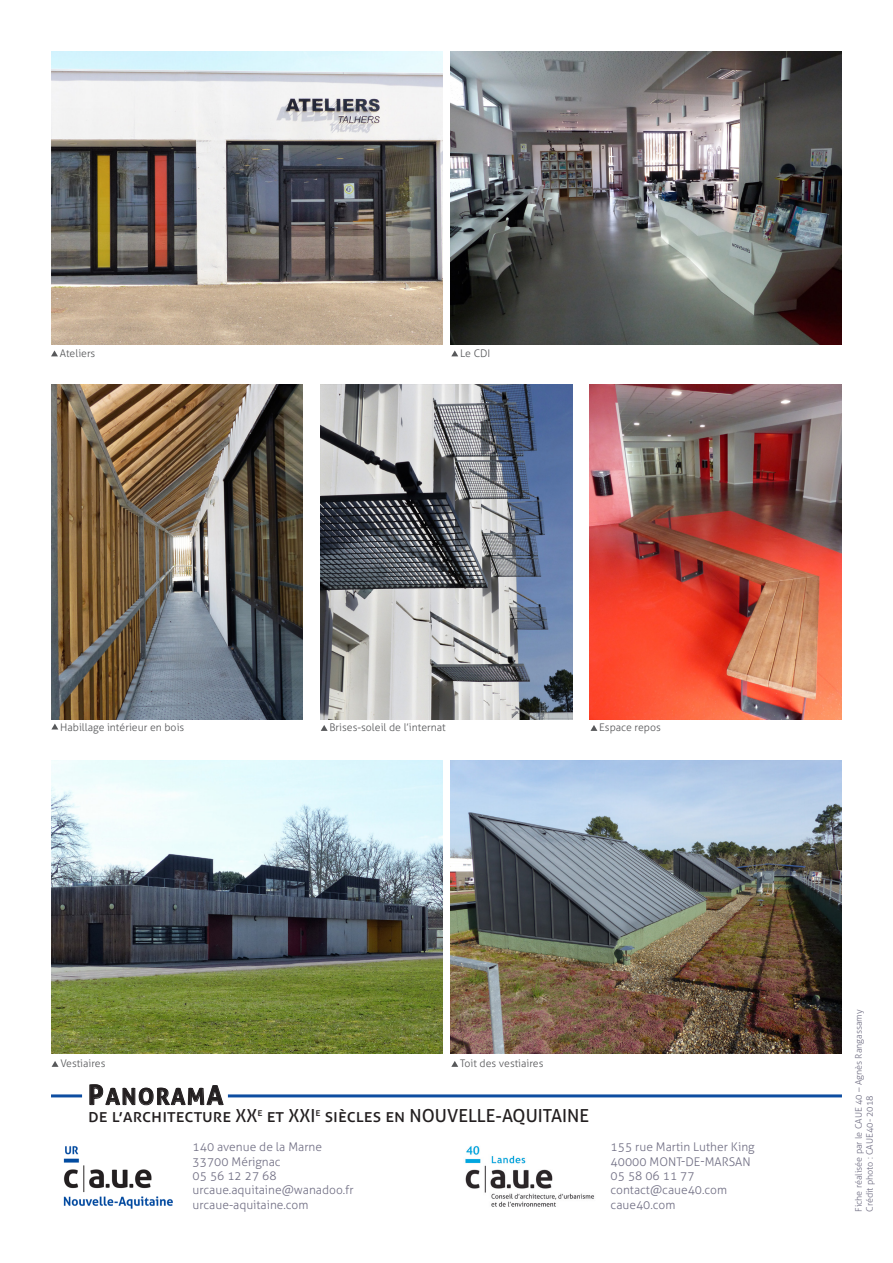
<style>
.page{position:relative;width:893px;height:1263px;background:#fff}
.page>*{position:absolute;margin:0;border:0;box-sizing:border-box;transform-origin:0 0}
.t1{font:700 22.2px "Aller";letter-spacing:.075em;color:#231f20}
.t2{font:18px "Aller";color:#231f20}
.t3{font:300 12px/14.4px "Aller";color:#727085}
.t4{font:300 10.5px "Aller";color:#57585a}
.t5{font:300 9px "Aller";color:#727085}
.s1{font-size:26.85px}
.s2{font-size:25.95px}
</style>
<div class="page">
<img style="left:63px;top:1146px;width:110px;height:63px">
<img style="left:465px;top:1145px;width:130px;height:62px">
<svg style="left:90px;top:1084px;width:133px;height:21px"></svg>
<hr style="left:228px;top:1094px;width:614px;height:3px;background:#0d4da1">
<hr style="left:51px;top:1094px;width:31px;height:3px;background:#0d4da1">
<svg style="left:51px;top:350px;width:7px;height:6px"></svg>
<svg style="left:51px;top:723px;width:7px;height:6px"></svg>
<svg style="left:321px;top:725px;width:7px;height:6px"></svg>
<svg style="left:451px;top:350px;width:7px;height:6px"></svg>
<svg style="left:590px;top:725px;width:7px;height:6px"></svg>
<img style="left:51px;top:51px;width:391px;height:293px">
<img style="left:51px;top:384px;width:252px;height:335px">
<img style="left:320px;top:384px;width:252px;height:335px">
<img style="left:451px;top:51px;width:391px;height:293px">
<svg style="left:451px;top:1061px;width:7px;height:6px"></svg>
<img style="left:451px;top:760px;width:391px;height:294px">
<svg style="left:52px;top:1061px;width:7px;height:6px"></svg>
<img style="left:51px;top:760px;width:391px;height:294px">
<img style="left:590px;top:384px;width:251px;height:335px">
<p class="t4" style="left:60px;top:347px;width:37px">Ateliers</p>
<p class="t4" style="left:460px;top:347px;width:32px">Le CDI</p>
<p class="t4" style="left:60px;top:721px;width:126px">Habillage intérieur en bois</p>
<p class="t4" style="left:329px;top:721px;width:118px">Brises-soleil de l’internat</p>
<p class="t4" style="left:599px;top:721px;width:63px">Espace repos</p>
<p class="t4" style="left:60px;top:1057px;width:47px">Vestiaires</p>
<p class="t4" style="left:460px;top:1057px;width:85px">Toit des vestiaires</p>
<h1 class="t1" style="left:88px;top:1083px;width:137px"><span class="s1">P</span>ANORAM<span class="s2">A</span></h1>
<p class="t3" style="left:193px;top:1140px;width:163px">140 avenue de la Marne<br>33700 Mérignac<br>05 56 12 27 68 urcaue.aquitaine@wanadoo.fr urcaue-aquitaine.com</p>
<h2 class="t2" style="left:88px;top:1105px;width:503px">de l’architecture XX<sup>e</sup> et XXI<sup>e</sup> siècles en NOUVELLE-AQUITAINE</h2>
<p class="t3" style="left:611px;top:1140px;width:145px">155 rue Martin Luther King<br>40000 MONT-DE-MARSAN<br>05 58 06 11 77 contact@caue40.com caue40.com</p>
<p class="t5" style="left:853px;top:1212px;width:204px;rotate:-90deg">Fiche réalisée par le CAUE 40 – Agnès Rangassamy</p>
<p class="t5" style="left:864px;top:1212px;width:118px;rotate:-90deg">Crédit photo : CAUE40- 2018</p>
</div>
